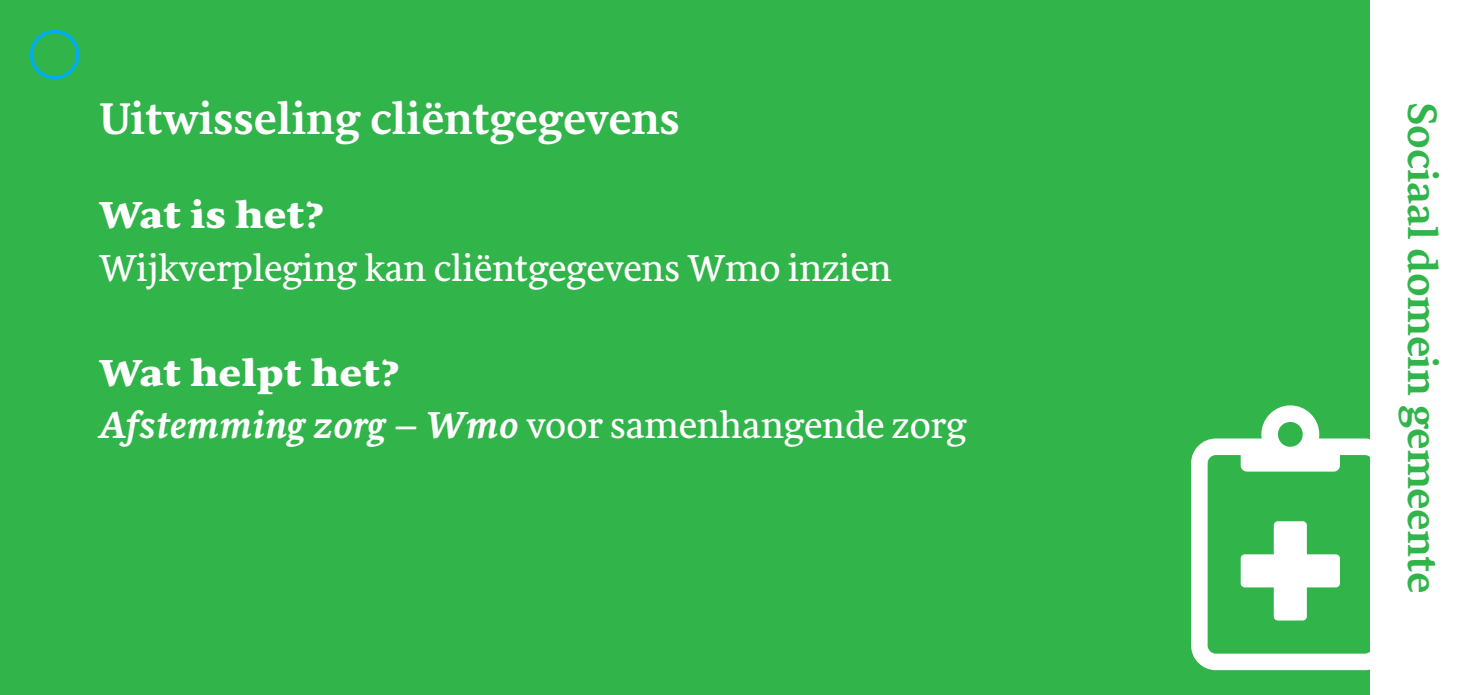
<style>
.page{position:relative;width:1469px;height:695px;background:#fff}
.page>*{position:absolute;margin:0;border:0;box-sizing:border-box;transform-origin:0 0}
.t1{font:700 45.5px "Sirba";letter-spacing:-.005em;color:#fff}
.t2{font:700 42px "Sirba";letter-spacing:-.005em;color:#31b44a}
.t3{font:38.5px "Sirba";color:#fff}
.t4{font:38.5px "Sirba Bl";color:#fff}
.s1{font-weight:700;font-style:italic}
</style>
<div class="page">
<div style="left:0;top:0;width:1369px;height:694px;background:#31b44a"></div>
<svg style="left:1191px;top:405px;width:179px;height:265px"></svg>
<div style="left:30px;top:30px;width:49px;height:49px;border:4px solid #00aeef;border-radius:50%"></div>
<p class="t1" style="left:99px;top:84px;width:582px">Uitwisseling cliëntgegevens</p>
<p class="t4" style="left:99px;top:182px;width:227px">Wat is het?</p>
<p class="t3" style="left:99px;top:240px;width:794px">Wijkverpleging kan cliëntgegevens Wmo inzien</p>
<p class="t4" style="left:99px;top:340px;width:302px">Wat helpt het?</p>
<p class="t3" style="left:99px;top:397px;width:869px"><span class="s1">Afstemming zorg – Wmo</span> voor samenhangende zorg</p>
<p class="t2" style="left:1454px;top:102px;width:493px;rotate:90deg">Sociaal domein gemeente</p>
</div>
